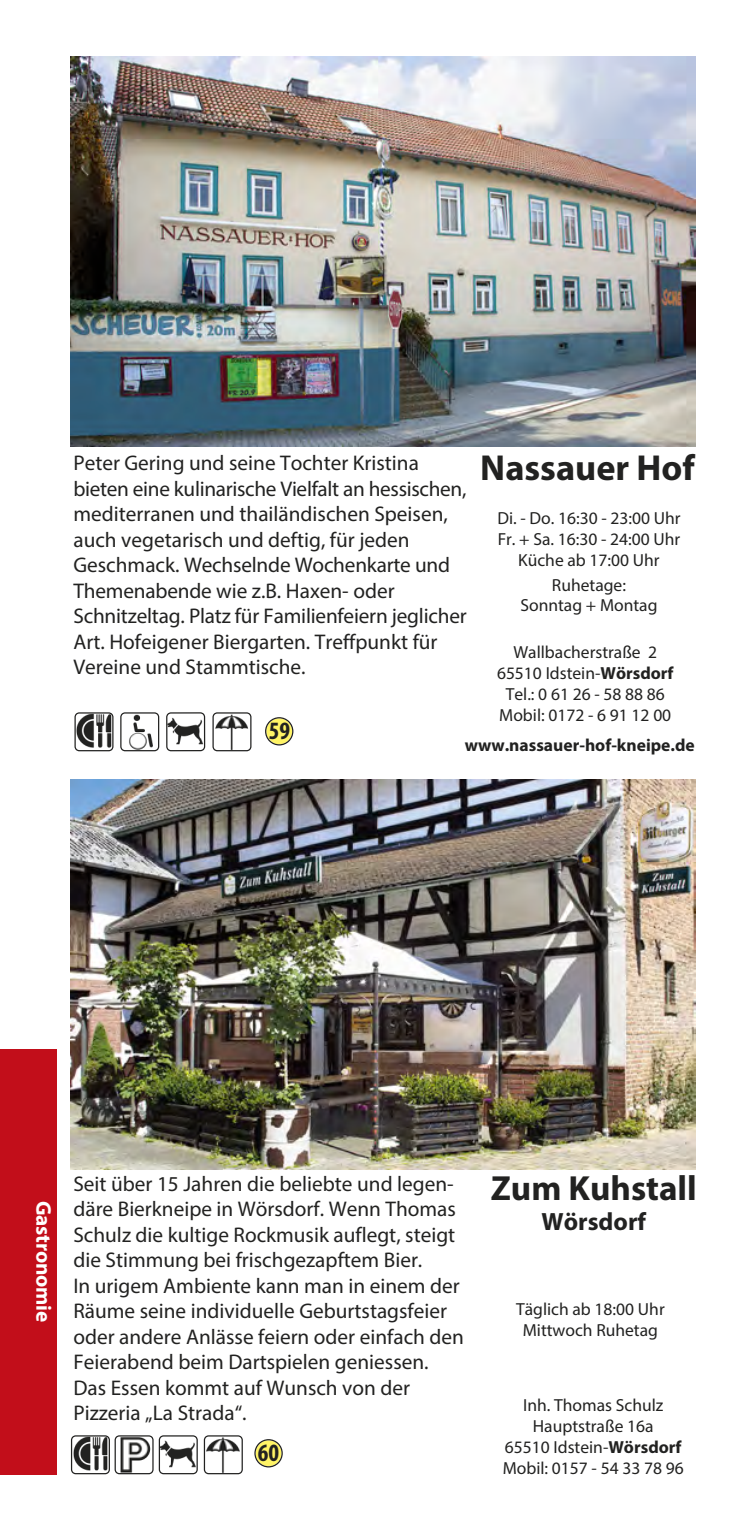
<style>
.page{position:relative;width:752px;height:1531px;background:#fff}
.page>*{position:absolute;margin:0;border:0;box-sizing:border-box;transform-origin:0 0}
.t1{font:700 36.25px "Myriad Pro";color:#222221}
.t2{font:700 35px "Myriad Pro";color:#222221}
.t3{font:700 25px "Myriad Pro";color:#222221}
.t4{font:700 condensed 25px "Myriad Pro";color:#222221}
.t5{font:21.25px/25.5px "Myriad Pro";color:#222221}
.t6{font:700 21.25px "Myriad Pro";letter-spacing:-.01em;color:#fff}
.t7{font:17.5px/21px "Myriad Pro";color:#222221;text-align:center}
.t8{font:700 17.5px "Myriad Pro";color:#222221}
.s1{font-weight:700}
</style>
<div class="page">
<div style="left:0;top:1049px;width:57px;height:425px;background:#c20e1a"></div>
<svg style="left:166px;top:712px;width:39px;height:39px"></svg>
<img style="left:167px;top:713px;width:37px;height:37px">
<svg style="left:265px;top:717px;width:28px;height:28px"></svg>
<img style="left:71px;top:57px;width:623px;height:389px">
<svg style="left:74px;top:712px;width:39px;height:39px"></svg>
<img style="left:76px;top:713px;width:36px;height:37px">
<svg style="left:212px;top:712px;width:39px;height:39px"></svg>
<img style="left:214px;top:713px;width:36px;height:37px">
<svg style="left:120px;top:712px;width:39px;height:39px"></svg>
<img style="left:121px;top:713px;width:37px;height:37px">
<svg style="left:254px;top:1439px;width:28px;height:28px"></svg>
<svg style="left:71px;top:1435px;width:82px;height:39px"></svg>
<img style="left:72px;top:1436px;width:37px;height:37px">
<svg style="left:204px;top:1435px;width:39px;height:39px"></svg>
<img style="left:205px;top:1436px;width:36px;height:37px">
<svg style="left:159px;top:1435px;width:39px;height:39px"></svg>
<img style="left:160px;top:1436px;width:36px;height:37px">
<img style="left:71px;top:780px;width:623px;height:389px">
<h1 class="t1" style="left:480px;top:452px;width:216px">Nassauer Hof</h1>
<p class="t7" style="left:497px;top:509px;width:185px">Di. - Do. 16:30 - 23:00 Uhr<br>Fr. + Sa. 16:30 - 24:00 Uhr<br>Küche ab 17:00 Uhr</p>
<p class="t7" style="left:520px;top:577px;width:138px;line-height:20px">Ruhetage:<br>Sonntag + Montag</p>
<p class="t5" style="left:73px;top:452px;width:394px">Peter Gering und seine Tochter Kristina bieten eine kulinarische Vielfalt an hessischen, mediterranen und thailändischen Speisen, auch vegetarisch und deftig, für jeden Geschmack. Wechselnde Wochenkarte und Themenabende wie z.B. Haxen- oder Schnitzeltag. Platz für Familienfeiern jeglicher Art. Hofeigener Biergarten. Treffpunkt für Vereine und Stammtische.</p>
<p class="t7" style="left:496px;top:643px;width:178px">Wallbacherstraße 2<br>65510 Idstein-<span class="s1">Wörsdorf<br></span>Tel.: 0 61 26 - 58 88 86<br>Mobil: 0172 - 6 91 12 00</p>
<p class="t8" style="left:464px;top:737px;width:231px">www.nassauer-hof-kneipe.de</p>
<p class="t4" style="left:269px;top:720px;width:23px">59</p>
<p class="t6" style="left:52px;top:1201px;width:122px;rotate:90deg">Gastronomie</p>
<p class="t5" style="left:73px;top:1172px;width:392px">Seit über 15 Jahren die beliebte und legen&shy;däre Bierkneipe in Wörsdorf. Wenn Thomas Schulz die kultige Rockmusik auflegt, steigt die Stimmung bei frischgezapftem Bier.<br>In urigem Ambiente kann man in einem der Räume seine individuelle Geburtstagsfeier oder andere Anlässe feiern oder einfach den Feierabend beim Dartspielen geniessen.<br>Das Essen kommt auf Wunsch von der Pizzeria „La Strada“.</p>
<p class="t4" style="left:258px;top:1442px;width:23px">60</p>
<h2 class="t2" style="left:490px;top:1174px;width:207px">Zum Kuhstall</h2>
<p class="t3" style="left:541px;top:1211px;width:106px">Wörsdorf</p>
<p class="t7" style="left:516px;top:1300px;width:150px">Täglich ab 18:00 Uhr<br>Mittwoch Ruhetag</p>
<p class="t7" style="left:502px;top:1396px;width:182px">Inh. Thomas Schulz<br>Hauptstraße 16a<br>65510 Idstein-<span class="s1">Wörsdorf<br></span>Mobil: 0157 - 54 33 78 96</p>
</div>
